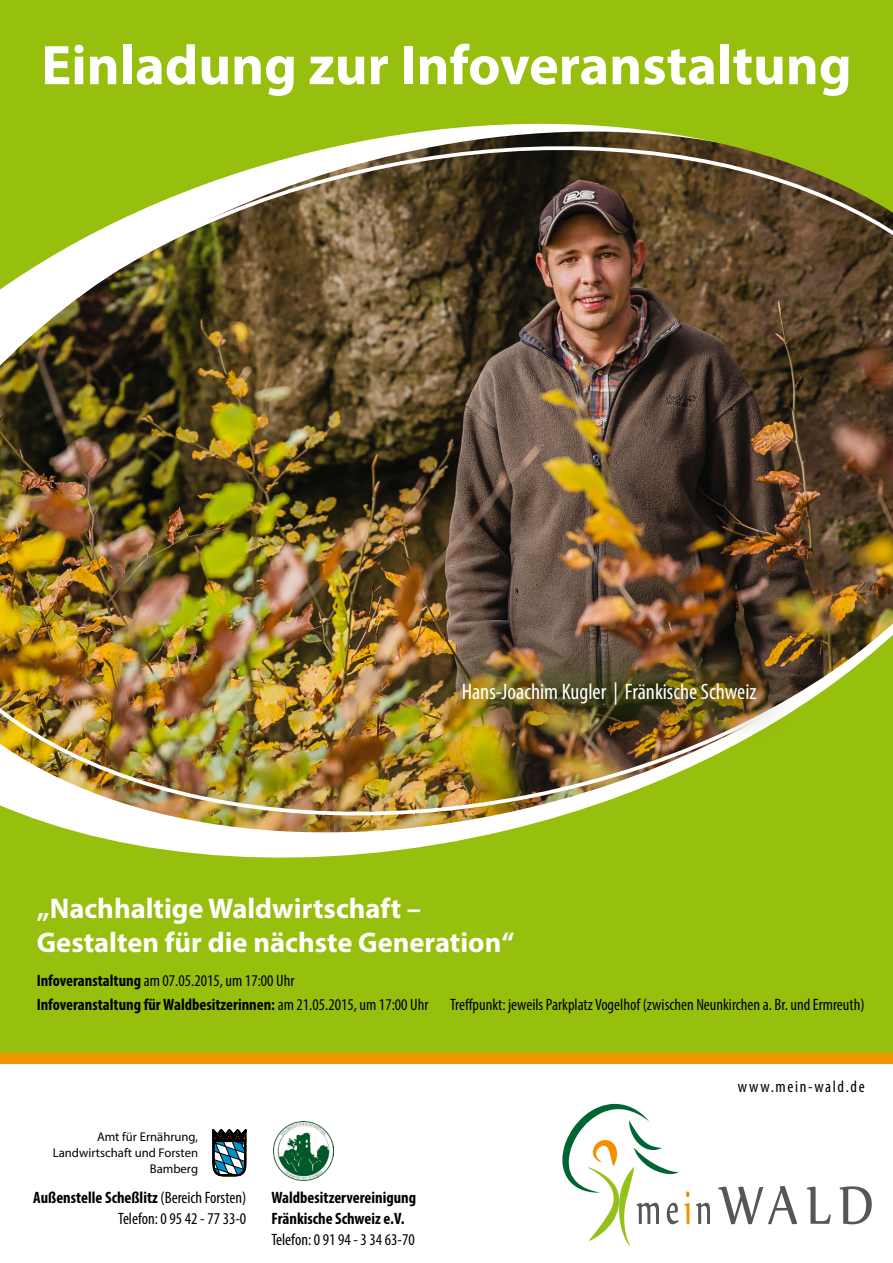
<style>
.page{position:relative;width:893px;height:1263px;background:#fff}
.page>*{position:absolute;margin:0;border:0;box-sizing:border-box;transform-origin:0 0}
.t1{font:700 56.25px "Myriad Pro";color:#fff}
.t2{font:700 28.5px/33.5px "Myriad Pro";color:#fff}
.t3{font:condensed 22.42px "Myriad Pro";color:#fff}
.t4{font:condensed 16.5px/21px "Myriad Pro";color:#000;text-align:right}
.t5{font:700 condensed 16.5px/21px "Myriad Pro";color:#000}
.t6{font:condensed 16.5px "Myriad Pro";letter-spacing:.1em;color:#000}
.t7{font:12.67px/16px "Myriad Pro";color:#000;text-align:right}
.s1{font-weight:400}
.s2{font-weight:700}
</style>
<div class="page">
<div style="left:0;top:0;width:893px;height:104px;background:#97bf0d"></div>
<svg style="left:696px;top:1203px;width:14px;height:21px"></svg>
<svg style="left:718px;top:1186px;width:79px;height:38px"></svg>
<svg style="left:807px;top:1186px;width:24px;height:38px"></svg>
<svg style="left:840px;top:1186px;width:32px;height:38px"></svg>
<svg style="left:562px;top:1104px;width:128px;height:141px"></svg>
<img style="left:0;top:637px;width:893px;height:416px">
<svg style="left:212px;top:1130px;width:35px;height:46px"></svg>
<div style="left:0;top:1053px;width:893px;height:11px;background:#f39400"></div>
<img style="left:0;top:104px;width:893px;height:533px">
<div style="left:420px;top:639px;width:379px;height:107px;background:#3f570e;opacity:.85"></div>
<svg style="left:271px;top:1119px;width:65px;height:64px"></svg>
<img style="left:274px;top:1121px;width:59px;height:61px">
<h1 class="t1" style="left:41px;top:29px;width:812px">Einladung zur Infoveranstaltung</h1>
<h3 class="t3" style="left:462px;top:678px;width:296px">Hans-Joachim Kugler | Fränkische Schweiz</h3>
<h2 class="t2" style="left:37px;top:891px;width:479px">„Nachhaltige Waldwirtschaft –<br>Gestalten für die nächste Generation“</h2>
<p class="t5" style="left:37px;top:968px;width:393px;line-height:24px">Infoveranstaltung <span class="s1">am 07.05.2015, um 17:00 Uhr<br></span>Infoveranstaltung für Waldbesitzerinnen: <span class="s1">am 21.05.2015, um 17:00 Uhr</span></p>
<p class="t4" style="left:450px;top:994px;width:416px">Treffpunkt: jeweils Parkplatz Vogelhof (zwischen Neunkirchen a. Br. und Ermreuth)</p>
<p class="t7" style="left:53px;top:1129px;width:147px">Amt für Ernährung,<br>Landwirtschaft und Forsten<br>Bamberg</p>
<p class="t4" style="left:33px;top:1187px;width:215px"><span class="s2">Außenstelle Scheßlitz</span> (Bereich Forsten)<br>Telefon: 0 95 42 - 77 33-0</p>
<p class="t5" style="left:271px;top:1187px;width:146px">Waldbesitzervereinigung<br>Fränkische Schweiz e.V.</p>
<p class="t4" style="left:271px;top:1229px;width:145px">Telefon: 0 91 94 - 3 34 63-70</p>
<p class="t6" style="left:738px;top:1077px;width:128px">www.mein-wald.de</p>
</div>
